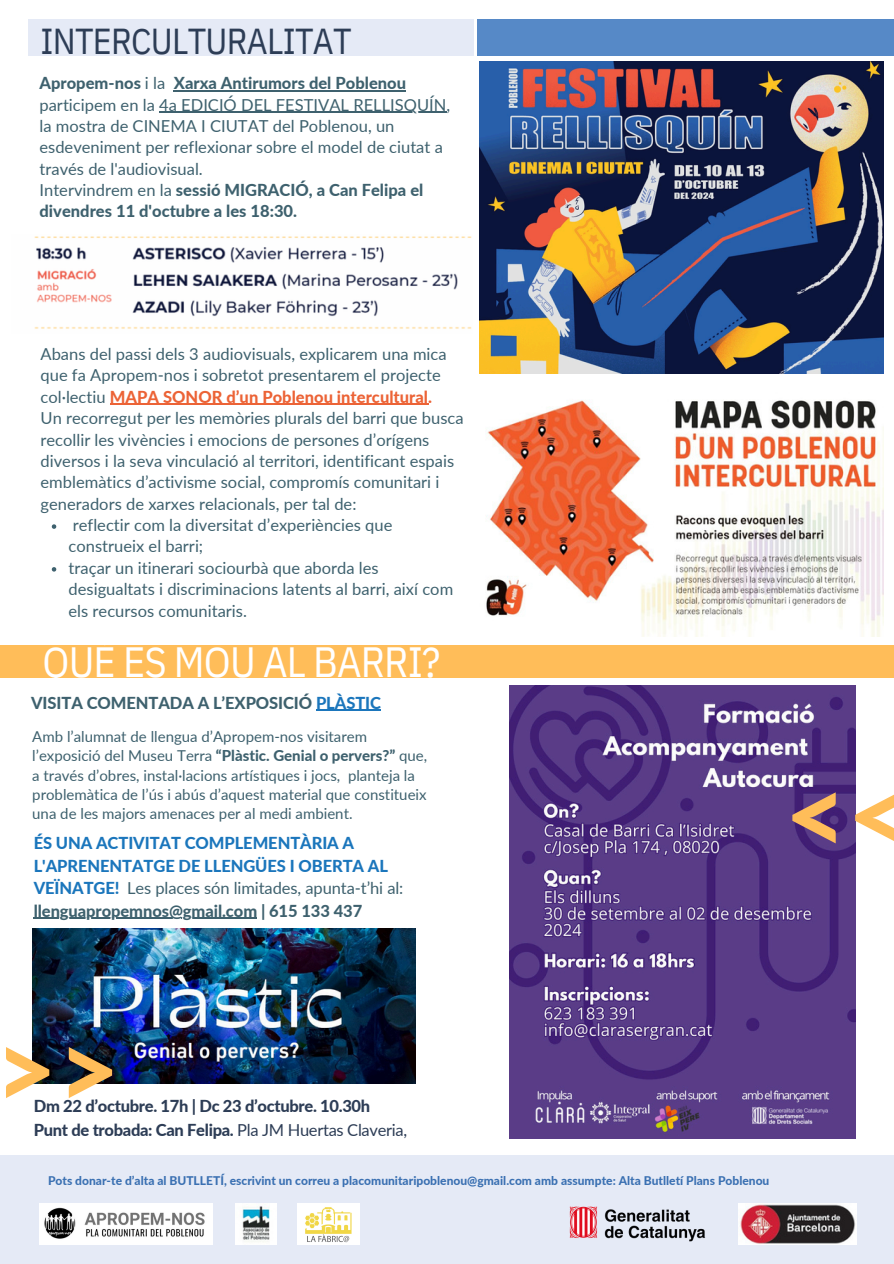
<style>
.page{position:relative;width:894px;height:1264px;background:#fff}
.page>*{position:absolute;margin:0;border:0;box-sizing:border-box;transform-origin:0 0}
.t1{font:800 108px "Lato";color:#ffbd59}
.t2{font:42.15px "IBM Plex Sans Cond";letter-spacing:-.02em;color:#fff}
.t3{font:36px "IBM Plex Sans Cond";letter-spacing:-.02em;color:#2d3d56}
.t4{font:16.5px/21.3px "Lato";color:#3e616e}
.t5{font:800 16.5px/22.5px "Lato";letter-spacing:-.005em;color:#1b76bc}
.t6{font:800 16.5px "Lato";letter-spacing:-.02em;color:#2d3d56}
.t7{font:800 16.5px "Lato";letter-spacing:-.005em;color:#3e616e}
.t8{font:15px/19.2px "Lato";color:#3e616e}
.t9{font:800 12px "Lato";color:#3a70b2}
.s1{font-weight:800}
.s2{font-weight:800;color:#ec6336}
.s3{color:#1b76bc}
.s4{font-weight:400;color:#3e616e}
.s5{color:#3e616e}
.s6{font-weight:400}
</style>
<div class="page">
<div style="left:0;top:1155px;width:893px;height:108px;background:#e5eaf6"></div>
<img style="left:738px;top:1203px;width:118px;height:41px">
<img style="left:235px;top:1203px;width:42px;height:41px">
<div style="left:28px;top:19px;width:445px;height:36px;background:#e5eaf6"></div>
<div style="left:477px;top:19px;width:416px;height:36px;background:#5689c7"></div>
<img style="left:569px;top:1206px;width:137px;height:36px">
<img style="left:297px;top:1203px;width:62px;height:41px">
<div style="left:0;top:645px;width:893px;height:32px;background:#ffbd59"></div>
<img style="left:39px;top:1203px;width:174px;height:41px">
<img style="left:479px;top:61px;width:404px;height:312px">
<img style="left:486px;top:400px;width:397px;height:236px">
<img style="left:34px;top:236px;width:438px;height:93px">
<img style="left:32px;top:928px;width:383px;height:155px">
<img style="left:509px;top:685px;width:346px;height:453px">
<hr style="left:174px;top:90px;width:232px;height:1px;background:#3e616e">
<hr style="left:159px;top:112px;width:287px;height:1px;background:#3e616e">
<hr style="left:110px;top:404px;width:318px;height:1px;background:#ec6336">
<svg style="left:52px;top:524px;width:4px;height:5px"></svg>
<svg style="left:52px;top:567px;width:4px;height:4px"></svg>
<hr style="left:34px;top:917px;width:223px;height:1px;background:#3e616e">
<hr style="left:316px;top:709px;width:65px;height:2px;background:#1b76bc">
<h5 class="t3" style="left:40px;top:17px;width:312px">INTERCULTURALITAT</h5>
<p class="t4" style="left:39px;top:72px;width:412px"><span class="s1">Apropem-nos</span> i la <span class="s1">Xarxa Antirumors del Poblenou </span>participem en la 4a EDICIÓ DEL FESTIVAL RELLISQUÍN,</p>
<p class="t4" style="left:39px;top:115px;width:405px">la mostra de CINEMA I CIUTAT del Poblenou, un esdeveniment per reflexionar sobre el model de ciutat a través de l'audiovisual.<br>Intervindrem en la <span class="s1">sessió MIGRACIÓ, a Can Felipa el divendres 11 d'octubre a les 18:30.</span></p>
<h5 class="t4" style="left:40px;top:343px;width:424px">Abans del passi dels 3 audiovisuals, explicarem una mica que fa Apropem-nos i sobretot presentarem el projecte col·lectiu <span class="s2">MAPA SONOR d’un Poblenou intercultural.<br></span>Un recorregut per les memòries plurals del barri que busca recollir les vivències i emocions de persones d’orígens diversos i la seva vinculació al territori, identificant espais emblemàtics d’activisme social, compromís comunitari i generadors de xarxes relacionals, per tal de:</h5>
<p class="t4" style="left:69px;top:514px;width:325px">reflectir com la diversitat d’experiències que construeix el barri;</p>
<p class="t4" style="left:69px;top:557px;width:386px">traçar un itinerari sociourbà que aborda les desigualtats i discriminacions latents al barri, així com els recursos comunitaris.</p>
<p class="t2" style="left:43px;top:634px;width:399px">QUÈ ES MOU AL BARRI?</p>
<p class="t7" style="left:31px;top:692px;width:351px">VISITA COMENTADA A L’EXPOSICIÓ <span class="s3">PLÀSTIC</span></p>
<h4 class="t8" style="left:32px;top:727px;width:396px">Amb l’alumnat de llengua d’Apropem-nos visitarem l’exposició del Museu Terra <span class="s1">“Plàstic. Genial o pervers?”</span> que, a través d’obres, instal·lacions artístiques i jocs, planteja la problemàtica de l’ús i abús d’aquest material que constitueix una de les majors amenaces per al medi ambient.</h4>
<p class="t5" style="left:34px;top:831px;width:371px">ÉS UNA ACTIVITAT COMPLEMENTÀRIA A L'APRENENTATGE DE LLENGÜES I OBERTA AL VEÏNATGE! <span class="s4">Les places són limitades, apunta-t’hi al: </span><span class="s5">llenguapropemnos@gmail.com | 615 133 437</span></p>
<p class="t1" style="left:784px;top:747px;width:127px">&lt;&lt;</p>
<p class="t1" style="left:120px;top:1142px;width:127px;rotate:-180deg">&lt;&lt;</p>
<p class="t6" style="left:34px;top:1095px;width:338px">Dm 22 d’octubre. 17h | Dc 23 d’octubre. 10.30h</p>
<p class="t6" style="left:34px;top:1119px;width:374px">Punt de trobada: Can Felipa. <span class="s6">Pla JM Huertas Claveria,</span></p>
<h5 class="t9" style="left:48px;top:1172px;width:722px">Pots donar-te d’alta al BUTLLETÍ, escrivint un correu a placomunitaripoblenou@gmail.com amb assumpte: Alta Butlletí Plans Poblenou</h5>
</div>
